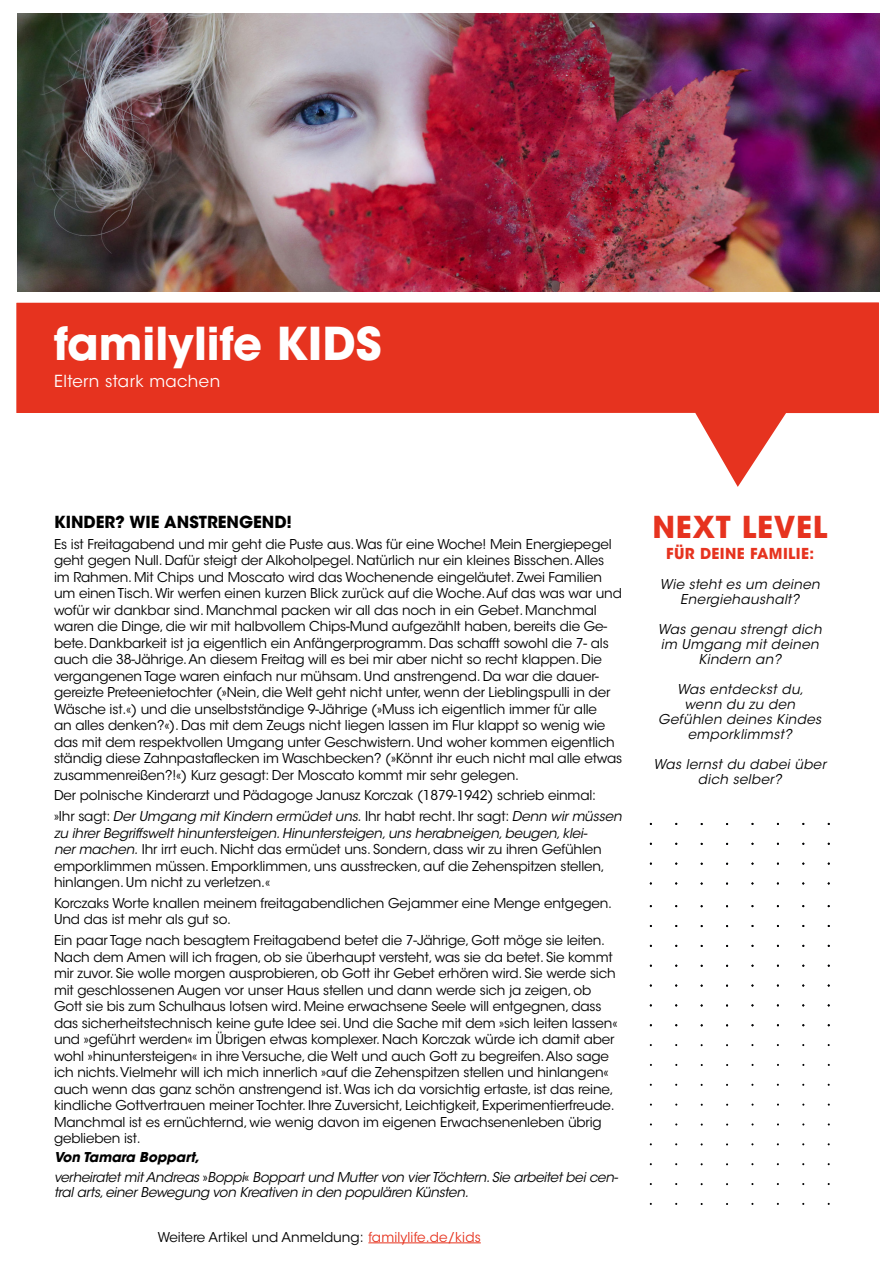
<style>
.page{position:relative;width:893px;height:1263px;background:#fff}
.page>*{position:absolute;margin:0;border:0;box-sizing:border-box;transform-origin:0 0}
.t1{font:700 45px "ITC Avant Garde Std";color:#fff}
.t2{font:700 30px "ITC Avant Garde Std";letter-spacing:.025em;color:#e6331f}
.t3{font:700 16.5px "ITC Avant Garde Std";color:#000}
.t4{font:16.5px "ITC Avant Garde Std";letter-spacing:.025em;color:#fff}
.t5{font:700 15px "ITC Avant Garde Std";letter-spacing:.025em;color:#e6331f}
.t6{font:13.5px/16.5px "ITC Avant Garde Std";letter-spacing:-.01em;color:#000}
.t7{font:italic 13.5px/15px "ITC Avant Garde Std";letter-spacing:.025em;color:#000;text-align:center}
.t8{font:italic 13.5px/19.2px "ITC Avant Garde Std";letter-spacing:-.02em;color:#000}
.s1{font-style:italic}
.s2{font-weight:700}
.s3{font-style:normal}
.s4{color:#e6331f}
</style>
<div class="page">
<svg style="left:695px;top:413px;width:183px;height:74px"></svg>
<div style="left:17px;top:303px;width:862px;height:110px;background:#e6331f"></div>
<img style="left:17px;top:13px;width:862px;height:278px">
<hr style="left:368px;top:1242px;width:113px;height:1px;background:#e6331f">
<h1 class="t1" style="left:54px;top:314px;width:329px">familylife KIDS</h1>
<p class="t4" style="left:54px;top:371px;width:168px">Eltern stark machen</p>
<p class="t3" style="left:54px;top:511px;width:240px">KINDER? WIE ANSTRENGEND!</p>
<p class="t6" style="left:54px;top:536px;width:570px">Es ist Freitagabend und mir geht die Puste aus. Was für eine Woche! Mein Energiepegel geht gegen Null. Dafür steigt der Alkoholpegel. Natürlich nur ein kleines Bisschen. Alles im Rahmen. Mit Chips und Moscato wird das Wochenende eingeläutet. Zwei Familien um einen Tisch. Wir werfen einen kurzen Blick zurück auf die Woche. Auf das was war und wofür wir dankbar sind. Manchmal packen wir all das noch in ein Gebet. Manchmal waren die Dinge, die wir mit halbvollem Chips-Mund aufgezählt haben, bereits die Ge&shy;bete. Dankbarkeit ist ja eigentlich ein Anfängerprogramm. Das schafft sowohl die 7- als auch die 38-Jährige. An diesem Freitag will es bei mir aber nicht so recht klappen. Die vergangenen Tage waren einfach nur mühsam. Und anstrengend. Da war die dauer&shy;gereizte Preteenietochter (»Nein, die Welt geht nicht unter, wenn der Lieblingspulli in der Wäsche ist.«) und die unselbstständige 9-Jährige (»Muss ich eigentlich immer für alle<br>an alles denken?«). Das mit dem Zeugs nicht liegen lassen im Flur klappt so wenig wie das mit dem respektvollen Umgang unter Geschwistern. Und woher kommen eigentlich ständig diese Zahnpastaflecken im Waschbecken? (»Könnt ihr euch nicht mal alle etwas zusammenreißen?!«) Kurz gesagt: Der Moscato kommt mir sehr gelegen.</p>
<p class="t6" style="left:54px;top:785px;width:569px;line-height:20.7px">Der polnische Kinderarzt und Pädagoge Janusz Korczak (1879-1942) schrieb einmal:<br>»Ihr sagt: <span class="s1">Der Umgang mit Kindern ermüdet uns.</span> Ihr habt recht. Ihr sagt: <span class="s1">Denn wir müssen</span></p>
<p class="t6" style="left:54px;top:825px;width:552px"><span class="s1">zu ihrer Begriffswelt hinuntersteigen. Hinuntersteigen, uns herabneigen, beugen, klei&shy;ner machen.</span> Ihr irrt euch. Nicht das ermüdet uns. Sondern, dass wir zu ihren Gefühlen emporklimmen müssen. Emporklimmen, uns ausstrecken, auf die Zehenspitzen stellen, hinlangen. Um nicht zu verletzen.«</p>
<p class="t6" style="left:54px;top:895px;width:560px">Korczaks Worte knallen meinem freitagabendlichen Gejammer eine Menge entgegen.<br>Und das ist mehr als gut so.</p>
<p class="t6" style="left:54px;top:932px;width:565px">Ein paar Tage nach besagtem Freitagabend betet die 7-Jährige, Gott möge sie leiten.<br>Nach dem Amen will ich fragen, ob sie überhaupt versteht, was sie da betet. Sie kommt mir zuvor. Sie wolle morgen ausprobieren, ob Gott ihr Gebet erhören wird. Sie werde sich mit geschlossenen Augen vor unser Haus stellen und dann werde sich ja zeigen, ob Gott sie bis zum Schulhaus lotsen wird. Meine erwachsene Seele will entgegnen, dass das sicherheitstechnisch keine gute Idee sei. Und die Sache mit dem »sich leiten lassen« und »geführt werden« im Übrigen etwas komplexer. Nach Korczak würde ich damit aber wohl »hinuntersteigen« in ihre Versuche, die Welt und auch Gott zu begreifen. Also sage ich nichts. Vielmehr will ich mich innerlich »auf die Zehenspitzen stellen und hinlangen« auch wenn das ganz schön anstrengend ist. Was ich da vorsichtig ertaste, ist das reine, kindliche Gottvertrauen meiner Tochter. Ihre Zuversicht, Leichtigkeit, Experimentierfreude.<br>Manchmal ist es ernüchternd, wie wenig davon im eigenen Erwachsenenleben übrig geblieben ist.</p>
<p class="t8" style="left:54px;top:1148px;width:566px"><span class="s2">Von Tamara Boppart,<br></span>verheiratet mit Andreas <span class="s3">»</span>Boppi<span class="s3">«</span> Boppart und Mutter von vier Töchtern. Sie arbeitet bei cen-</p>
<p class="t8" style="left:54px;top:1182px;width:416px">tral arts, einer Bewegung von Kreativen in den populären Künsten.</p>
<p class="t6" style="left:158px;top:1228px;width:324px">Weitere Artikel und Anmeldung: <span class="s4">familylife.de/kids</span></p>
<h2 class="t2" style="left:652px;top:507px;width:176px">NEXT LEVEL</h2>
<p class="t5" style="left:666px;top:543px;width:150px">FÜR DEINE FAMILIE:</p>
<p class="t7" style="left:660px;top:577px;width:161px">Wie steht es um deinen<br>Energiehaushalt?</p>
<p class="t7" style="left:658px;top:622px;width:165px">Was genau strengt dich im Umgang mit deinen<br>Kindern an?</p>
<p class="t7" style="left:658px;top:682px;width:165px">Was entdeckst du, wenn du zu den<br>Gefühlen deines Kindes emporklimmst?</p>
<p class="t7" style="left:654px;top:757px;width:174px">Was lernst du dabei über dich selber?</p>
</div>
